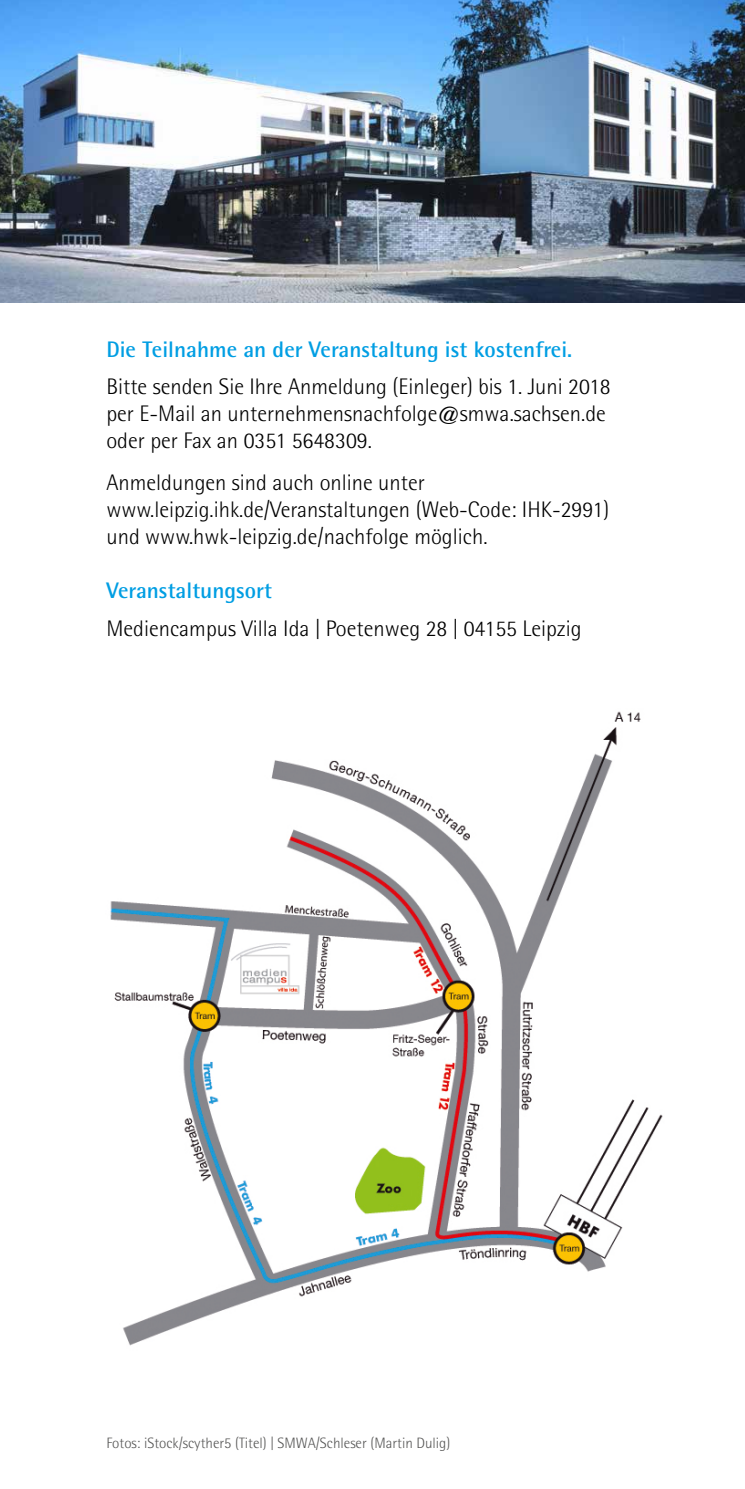
<style>
.page{position:relative;width:745px;height:1489px;background:#fff}
.page>*{position:absolute;margin:0;border:0;box-sizing:border-box;transform-origin:0 0}
.t1{font:300 22.5px/27px "Rotis Semi Sans";color:#000}
.t2{font:700 22.5px "Rotis Semi Sans";color:#009ee3}
.t3{font:300 15px "Rotis Semi Sans";color:#565655}
</style>
<div class="page">
<img style="left:110px;top:711px;width:553px;height:635px">
<img style="left:0;top:0;width:744px;height:302px">
<p class="t2" style="left:106px;top:336px;width:467px">Die Teilnahme an der Veranstaltung ist kostenfrei.</p>
<p class="t1" style="left:106px;top:373px;width:505px">Bitte senden Sie Ihre Anmeldung (Einleger) bis 1. Juni 2018 per E-Mail an unternehmensnachfolge@smwa.sachsen.de oder per Fax an 0351 5648309.</p>
<p class="t1" style="left:106px;top:469px;width:504px">Anmeldungen sind auch online unter www.leipzig.ihk.de/Veranstaltungen (Web-Code: IHK-2991) und www.hwk-leipzig.de/nachfolge möglich.</p>
<p class="t2" style="left:106px;top:577px;width:167px">Veranstaltungsort</p>
<p class="t1" style="left:106px;top:614px;width:476px">Mediencampus Villa Ida | Poetenweg 28 | 04155 Leipzig</p>
<p class="t3" style="left:106px;top:1434px;width:345px">Fotos: iStock/scyther5 (Titel) | SMWA/Schleser (Martin Dulig)</p>
</div>
